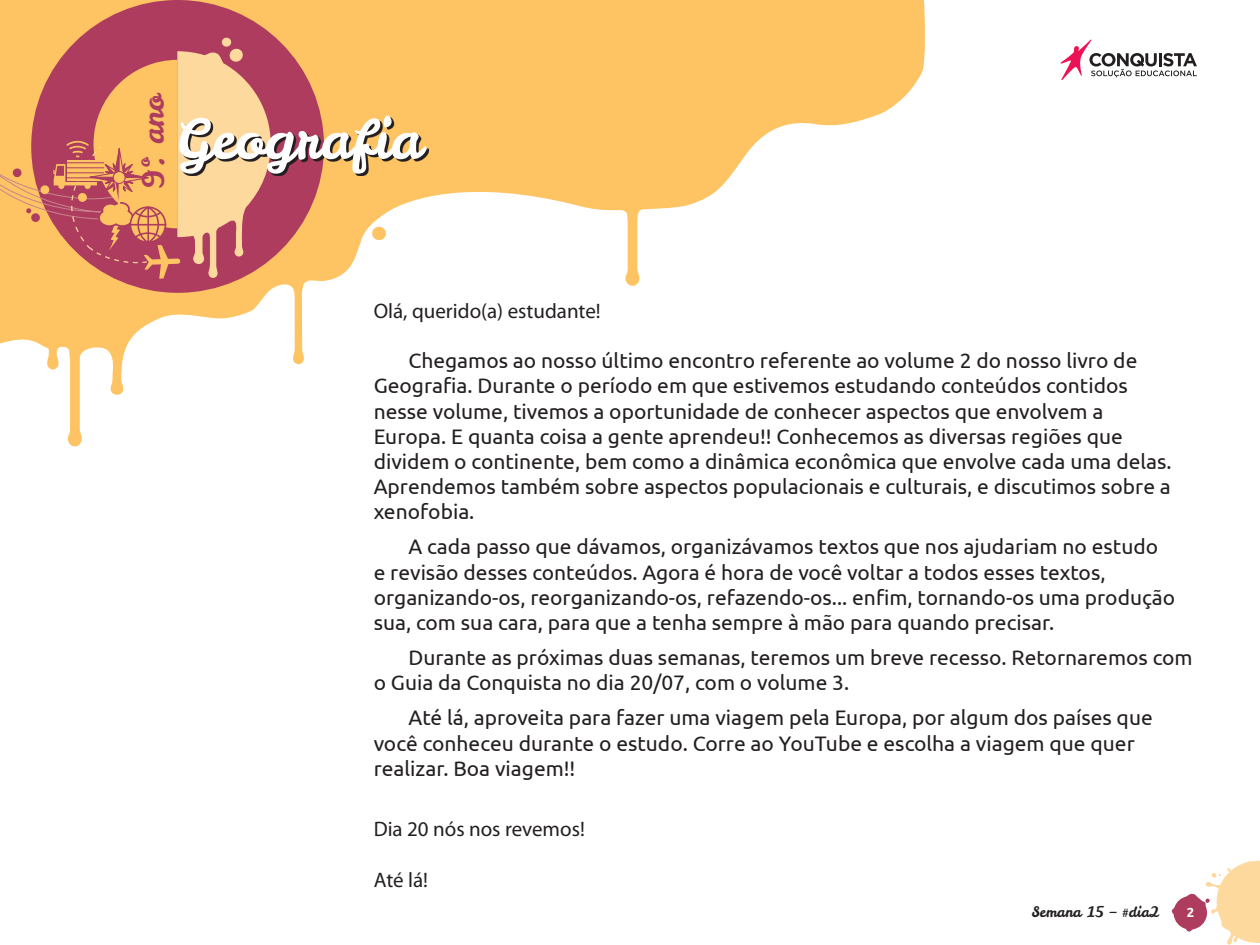
<style>
.page{position:relative;width:1260px;height:945px;background:#fff}
.page>*{position:absolute;margin:0;border:0;box-sizing:border-box;transform-origin:0 0}
.t1{font:54.25px "Leckerli One";color:#fff}
.t2{font:29.4px "Leckerli One";color:#ad3c5e}
._01_Texto_Geral{font:21px/25.2px "Ubuntu";color:#231f20}
.t3{font:21px "Myriad Pro";color:#231f20}
.t4{font:14.35px "Leckerli One";color:#231f20}
.t5{font:700 13.12px "Ubuntu";color:#fff}
</style>
<div class="page">
<svg style="left:0;top:0;width:925px;height:447px"></svg>
<div style="left:31px;top:0;width:293px;height:293px;background:#ad3c5e;border-radius:50%"></div>
<svg style="left:1172px;top:861px;width:88px;height:84px"></svg>
<svg style="left:1061px;top:39px;width:136px;height:41px"></svg>
<svg style="left:0;top:37px;width:271px;height:242px"></svg>
<div style="left:113px;top:172px;width:12px;height:11px;background:#fec463;border-radius:50%"></div>
<div style="left:113px;top:171px;width:12px;height:13px;border:1px solid #ad3c5e;border-radius:50%"></div>
<svg style="left:182px;top:118px;width:247px;height:58px;background:#a57b57"></svg>
<h2 class="t2" style="left:133px;top:189px;width:98px;rotate:-90deg">9º. ano</h2>
<h1 class="t1" style="left:176px;top:103px;width:248px">Geografia</h1>
<p class="t3" style="left:374px;top:298px;width:229px">Olá, querido(a) estudante!</p>
<p class="_01_Texto_Geral" style="left:374px;top:347px;width:799px;text-indent:35px">Chegamos ao nosso último encontro referente ao volume 2 do nosso livro de Geografia. Durante o período em que estivemos estudando conteúdos contidos nesse volume, tivemos a oportunidade de conhecer aspectos que envolvem a Europa. E quanta coisa a gente aprendeu!! Conhecemos as diversas regiões que dividem o continente, bem como a dinâmica econômica que envolve cada uma delas.<br>Aprendemos também sobre aspectos populacionais e culturais, e discutimos sobre a xenofobia.</p>
<p class="_01_Texto_Geral" style="left:374px;top:534px;width:803px;text-indent:35px">A cada passo que dávamos, organizávamos textos que nos ajudariam no estudo<br>e revisão desses conteúdos. Agora é hora de você voltar a todos esses textos, organizando-os, reorganizando-os, refazendo-os... enfim, tornando-os uma produção sua, com sua cara, para que a tenha sempre à mão para quando precisar.</p>
<p class="_01_Texto_Geral" style="left:374px;top:644px;width:820px;text-indent:35px">Durante as próximas duas semanas, teremos um breve recesso. Retornaremos com o Guia da Conquista no dia 20/07, com o volume 3.</p>
<p class="_01_Texto_Geral" style="left:374px;top:705px;width:781px;text-indent:35px">Até lá, aproveita para fazer uma viagem pela Europa, por algum dos países que você conheceu durante o estudo. Corre ao YouTube e escolha a viagem que quer realizar. Boa viagem!!</p>
<p class="t3" style="left:374px;top:816px;width:213px">Dia 20 nós nos revemos!</p>
<p class="t3" style="left:374px;top:867px;width:56px">Até lá!</p>
<p class="t4" style="left:1032px;top:903px;width:129px">Semana 15 – #dia2</p>
<p class="t5" style="left:1187px;top:905px;width:9px">2</p>
</div>
